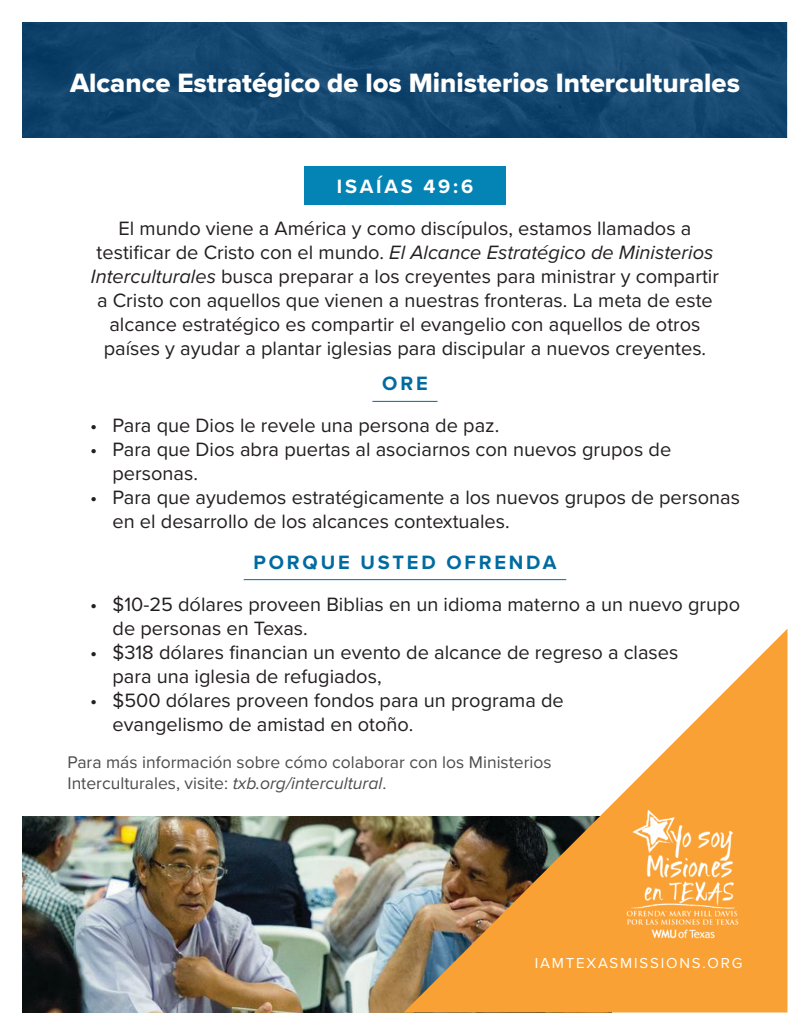
<style>
.page{position:relative;width:810px;height:1035px;background:#fff}
.page>*{position:absolute;margin:0;border:0;box-sizing:border-box;transform-origin:0 0}
.t1{font:27.5px "Proxima Nova Extrabld";color:#fff}
.t2{font:20px/24px "Proxima Nova";color:#231f20}
.Heading_-_Underlined{font:700 20px "Proxima Nova";letter-spacing:.14em;color:#006ba1}
.Heading_-_Highlighte{font:700 20px "Proxima Nova";letter-spacing:.14em;color:#fff}
.Footnote{font:17.5px/21px "Proxima Nova";color:#4d4d4f}
.URL{font:15px "Proxima Nova";letter-spacing:.12em;color:#fff}
.s1{font-style:italic}
</style>
<div class="page">
<img style="left:22px;top:816px;width:382px;height:196px">
<div style="left:304px;top:166px;width:202px;height:39px;background:#0384b4"></div>
<hr style="left:372px;top:401px;width:66px;height:1px;background:#006ba1">
<hr style="left:244px;top:579px;width:322px;height:1px;background:#006ba1">
<img style="left:22px;top:22px;width:766px;height:116px">
<svg style="left:404px;top:629px;width:383px;height:383px"></svg>
<img style="left:626px;top:808px;width:114px;height:132px">
<p class="t1" style="left:70px;top:62px;width:671px">Alcance Estratégico de los Ministerios Interculturales</p>
<p class="Heading_-_Highlighte" style="left:337px;top:172px;width:138px">ISAÍAS 49:6</p>
<p class="t2" style="left:91px;top:216px;width:630px;text-align:center">El mundo viene a América y como discípulos, estamos llamados a testificar de Cristo con el mundo. <span class="s1">El Alcance Estratégico de Ministerios Interculturales</span> busca preparar a los creyentes para ministrar y compartir a Cristo con aquellos que vienen a nuestras fronteras. La meta de este alcance estratégico es compartir el evangelio con aquellos de otros países y ayudar a plantar iglesias para discipular a nuevos creyentes.</p>
<p class="Heading_-_Underlined" style="left:382px;top:369px;width:47px">ORE</p>
<p class="t2" style="left:90px;top:413px;width:411px">• Para que Dios le revele una persona de paz.</p>
<p class="t2" style="left:112px;top:437px;width:560px;text-indent:-22px">• Para que Dios abra puertas al asociarnos con nuevos grupos de personas.</p>
<p class="t2" style="left:112px;top:485px;width:629px;text-indent:-22px">• Para que ayudemos estratégicamente a los nuevos grupos de personas en el desarrollo de los alcances contextuales.</p>
<p class="Heading_-_Underlined" style="left:254px;top:547px;width:304px">PORQUE USTED OFRENDA</p>
<p class="t2" style="left:112px;top:591px;width:629px;text-indent:-22px">• $10-25 dólares proveen Biblias en un idioma materno a un nuevo grupo de personas en Texas.</p>
<p class="t2" style="left:112px;top:639px;width:568px;text-indent:-22px">• $318 dólares financian un evento de alcance de regreso a clases para una iglesia de refugiados,</p>
<p class="t2" style="left:112px;top:687px;width:453px;text-indent:-22px">• $500 dólares proveen fondos para un programa de evangelismo de amistad en otoño.</p>
<p class="Footnote" style="left:68px;top:751px;width:486px">Para más información sobre cómo colaborar con los Ministerios<br>Interculturales, visite: <span class="s1">txb.org/intercultural</span>.</p>
<p class="URL" style="left:535px;top:951px;width:209px">IAMTEXASMISSIONS.ORG</p>
</div>
